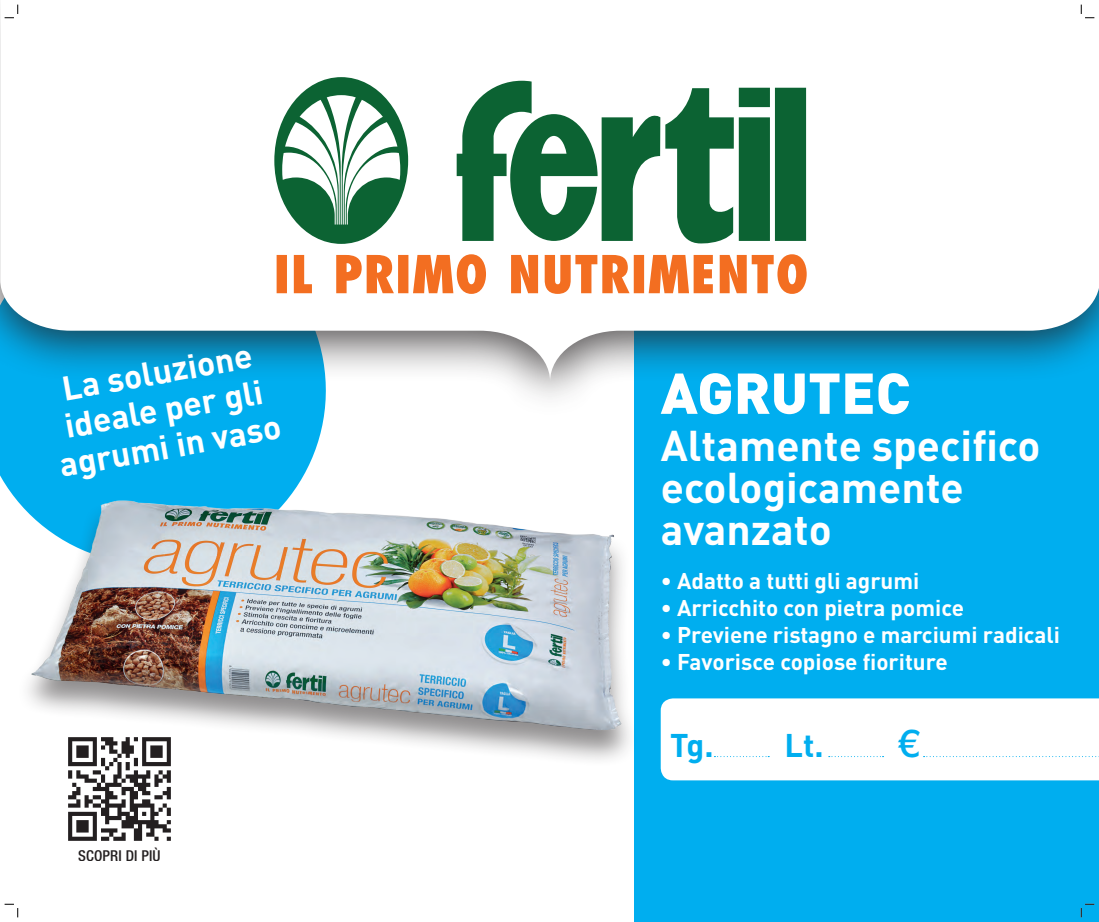
<style>
.page{position:relative;width:1099px;height:922px;background:#fff}
.page>*{position:absolute;margin:0;border:0;box-sizing:border-box;transform-origin:0 0}
.t1{font:900 56.62px "DIN";color:#fff}
.t2{font:700 42.44px/41.9px "DIN";color:#fff}
.t3{font:500 38.5px "Helvetica Neue LT Std";color:#00aeef}
.t4{font:700 33.75px/37.5px "DIN";color:#fff;text-align:center}
.t5{font:700 32.38px "DIN";color:#00aeef}
.t6{font:700 22.5px "DIN";color:#fff}
.t7{font:500 condensed 15px "Helvetica Neue LT Std";letter-spacing:.01em;color:#231f20}
</style>
<div class="page">
<div style="left:634px;top:253px;width:464px;height:668px;background:#00aeef"></div>
<div style="left:0;top:420px;width:324px;height:74px;background:#00aeef"></div>
<div style="left:0;top:0;width:1098px;height:420px;background:#231f20;opacity:.75"></div>
<svg style="left:0;top:0;width:1098px;height:381px"></svg>
<svg style="left:274px;top:77px;width:134px;height:167px"></svg>
<div style="left:775px;top:88px;width:31px;height:153px;background:#0c6333"></div>
<svg style="left:456px;top:81px;width:314px;height:163px"></svg>
<svg style="left:276px;top:254px;width:530px;height:40px"></svg>
<div style="left:660px;top:698px;width:439px;height:82px;background:#fff"></div>
<img style="left:68px;top:767px;width:103px;height:74px">
<div style="left:15px;top:499px;width:624px;height:268px;background:#231f20;opacity:.5"></div>
<img style="left:12px;top:479px;width:627px;height:271px">
<svg style="left:5px;top:5px;width:14px;height:14px"></svg>
<svg style="left:5px;top:903px;width:14px;height:14px"></svg>
<svg style="left:1080px;top:5px;width:14px;height:14px"></svg>
<svg style="left:1080px;top:903px;width:14px;height:14px"></svg>
<h3 class="t4" style="left:43px;top:371px;width:226px;rotate:-10deg">La soluzione ideale per gli agrumi in vaso</h3>
<p class="t7" style="left:78px;top:846px;width:84px">SCOPRI DI PIÙ</p>
<h1 class="t1" style="left:660px;top:355px;width:251px">AGRUTEC</h1>
<h2 class="t2" style="left:660px;top:423px;width:381px">Altamente specifico ecologicamente avanzato</h2>
<p class="t6" style="left:660px;top:566px;width:260px">• Adatto a tutti gli agrumi</p>
<p class="t6" style="left:660px;top:593px;width:305px">• Arricchito con pietra pomice</p>
<p class="t6" style="left:660px;top:620px;width:401px">• Previene ristagno e marciumi radicali</p>
<p class="t6" style="left:660px;top:647px;width:288px">• Favorisce copiose fioriture</p>
<h3 class="t5" style="left:670px;top:723px;width:155px">Tg. Lt.</h3>
<h3 class="t3" style="left:898px;top:720px;width:23px">€</h3>
</div>
